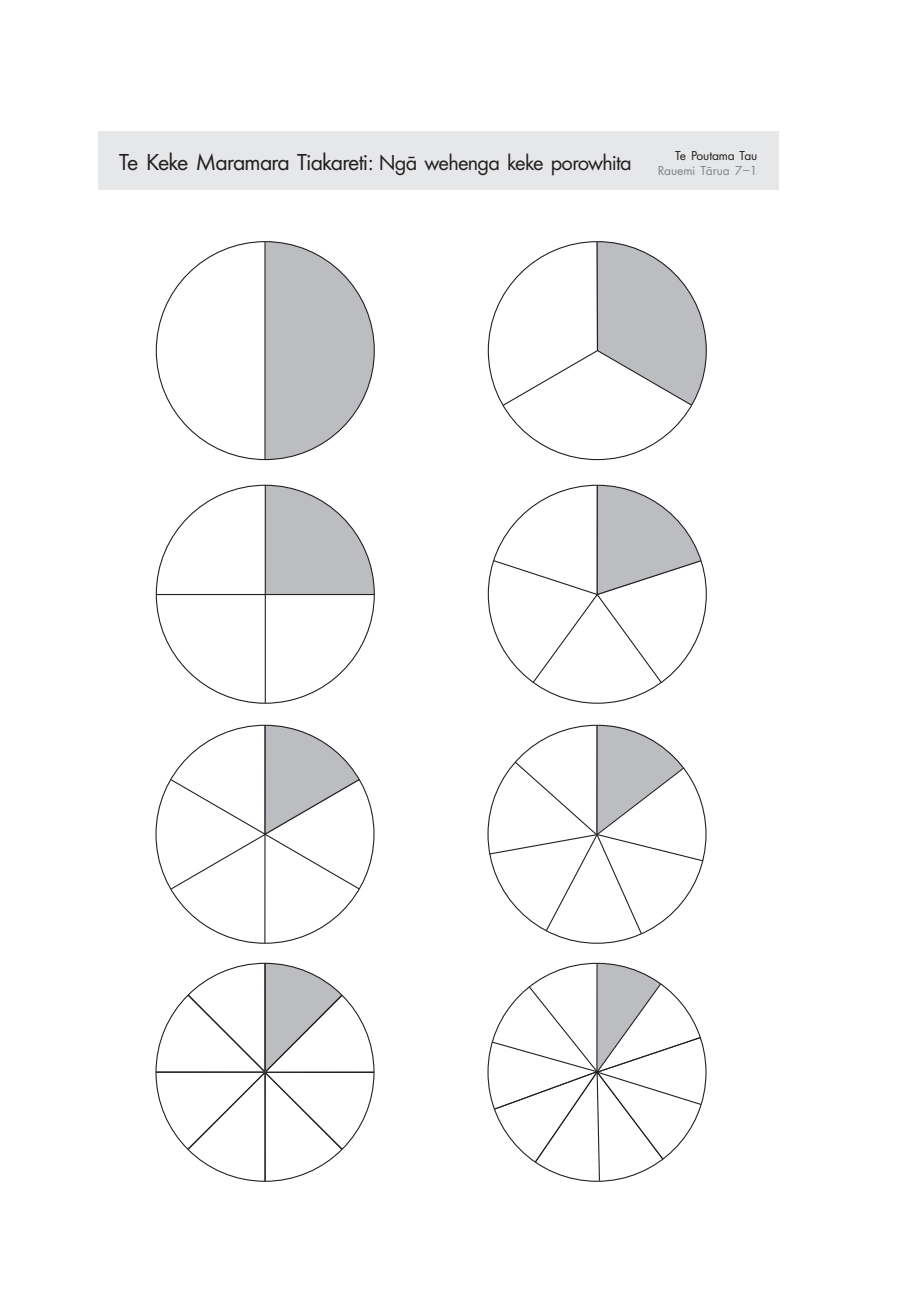
<style>
.page{position:relative;width:919px;height:1289px;background:#fff}
.page>*{position:absolute;margin:0;border:0;box-sizing:border-box;transform-origin:0 0}
.t1{font:24px "Futura Boo";letter-spacing:-.03em;color:#231f20}
.t2{font:13.5px "Futura Boo";color:#808285}
.t3{font:13.5px "Futura Boo";letter-spacing:-.01em;color:#231f20}
.s1{font-size:22.5px}
</style>
<div class="page">
<svg style="left:266px;top:486px;width:107px;height:108px"></svg>
<svg style="left:265px;top:242px;width:109px;height:217px"></svg>
<div style="left:98px;top:132px;width:680px;height:58px;background:#e6e7e9"></div>
<hr style="left:156px;top:594px;width:218px;height:1px;background:#231f20">
<hr style="left:265px;top:485px;width:1px;height:218px;background:#231f20">
<svg style="left:492px;top:485px;width:210px;height:199px"></svg>
<hr style="left:596px;top:485px;width:1px;height:109px;background:#231f20">
<hr style="left:264px;top:834px;width:1px;height:109px;background:#231f20">
<svg style="left:169px;top:726px;width:192px;height:164px"></svg>
<hr style="left:264px;top:725px;width:1px;height:109px;background:#231f20">
<svg style="left:488px;top:725px;width:216px;height:210px"></svg>
<hr style="left:264px;top:242px;width:1px;height:217px;background:#231f20">
<hr style="left:265px;top:1071px;width:109px;height:1px;background:#231f20">
<hr style="left:156px;top:1071px;width:109px;height:1px;background:#231f20">
<svg style="left:186px;top:964px;width:158px;height:186px"></svg>
<hr style="left:264px;top:1072px;width:2px;height:109px;background:#231f20">
<svg style="left:491px;top:963px;width:211px;height:218px"></svg>
<svg style="left:501px;top:241px;width:205px;height:166px"></svg>
<p class="t1" style="left:119px;top:147px;width:514px">Te Keke Maramara Tiakareti: <span class="s1">Ngā wehenga keke porowhita</span></p>
<p class="t3" style="left:675px;top:147px;width:84px">Te Poutama Tau</p>
<p class="t2" style="left:657px;top:162px;width:101px">Rauemi Tārua 7−1</p>
</div>
